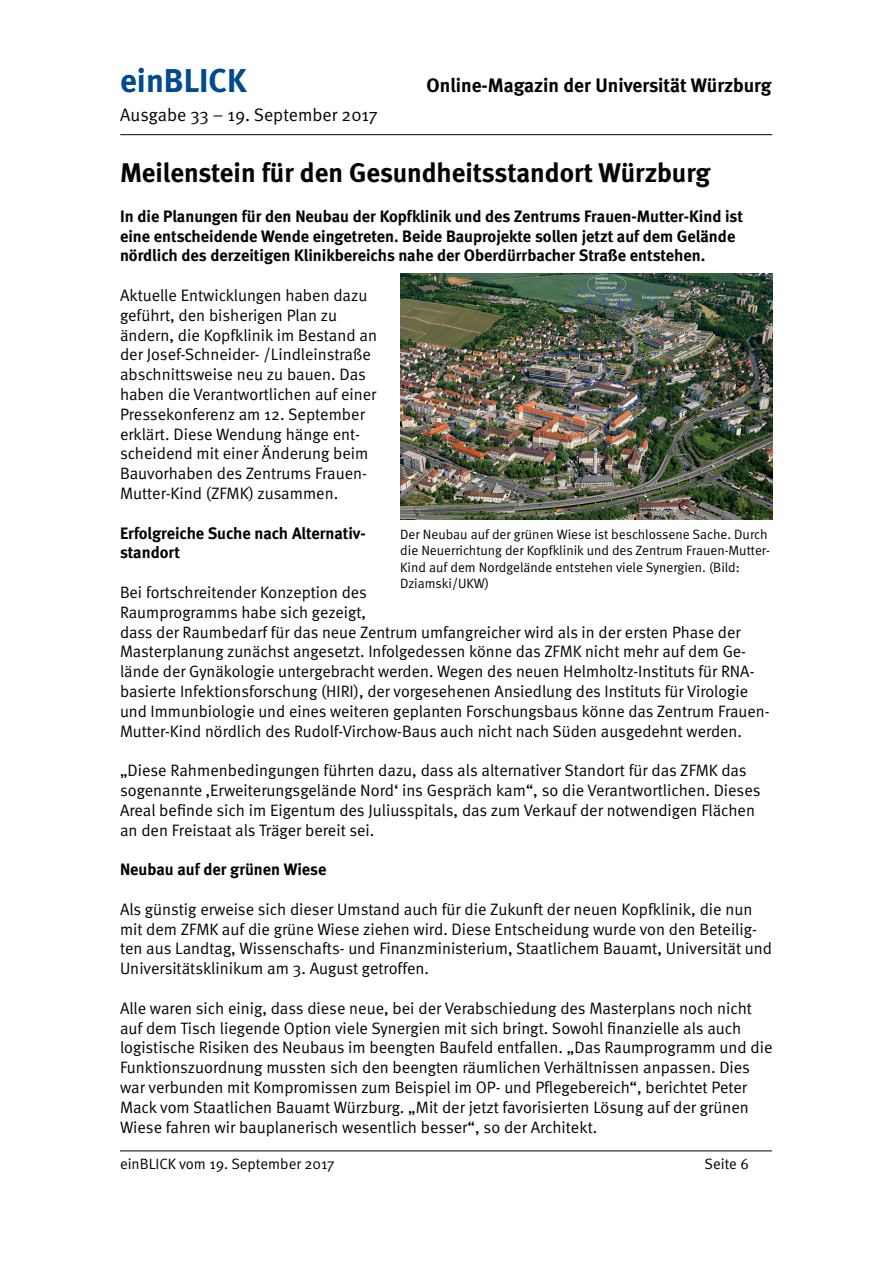
<style>
.page{position:relative;width:893px;height:1263px;background:#fff}
.page>*{position:absolute;margin:0;border:0;box-sizing:border-box;transform-origin:0 0}
.t1{font:700 33px "Meta";color:#014990}
.t2{font:700 27px "Meta";color:#040503}
.t3{font:700 19.5px "Meta";color:#040503}
.t4{font:18px "Meta Normal";color:#040503}
.t5{font:16.5px/19.8px "Meta Normal";color:#040503}
.t6{font:700 16.5px/19.8px "Meta";color:#040503}
.t7{font:15px "Meta Normal";color:#040503}
.t8{font:13.5px/16.2px "Meta Normal";color:#040503}
</style>
<div class="page">
<hr style="left:120px;top:134px;width:652px;height:1px;background:#040503">
<hr style="left:120px;top:1150px;width:652px;height:1px;background:#040503">
<img style="left:400px;top:274px;width:372px;height:245px">
<h1 class="t1" style="left:120px;top:61px;width:128px">einBLICK</h1>
<p class="t3" style="left:427px;top:74px;width:346px">Online-Magazin der Universität Würzburg</p>
<p class="t4" style="left:120px;top:105px;width:259px">Ausgabe 33 – 19. September 2017</p>
<h2 class="t2" style="left:120px;top:157px;width:592px">Meilenstein für den Gesundheitsstandort Würzburg</h2>
<p class="t6" style="left:120px;top:206px;width:624px">In die Planungen für den Neubau der Kopfklinik und des Zentrums Frauen-Mutter-Kind ist eine entscheidende Wende eingetreten. Beide Bauprojekte sollen jetzt auf dem Gelände nördlich des derzeitigen Klinikbereichs nahe der Oberdürrbacher Straße entstehen.</p>
<p class="t5" style="left:120px;top:285px;width:259px">Aktuelle Entwicklungen haben dazu geführt, den bisherigen Plan zu ändern, die Kopfklinik im Bestand an der Josef-Schneider- /Lindleinstraße abschnittsweise neu zu bauen. Das haben die Verantwortlichen auf einer Pressekonferenz am 12. September erklärt. Diese Wendung hänge ent&shy;scheidend mit einer Änderung beim Bauvorhaben des Zentrums Frauen-Mutter-Kind (ZFMK) zusammen.</p>
<p class="t6" style="left:120px;top:523px;width:247px">Erfolgreiche Suche nach Alternativ&shy;standort</p>
<p class="t5" style="left:120px;top:582px;width:651px">Bei fortschreitender Konzeption des<br>Raumprogramms habe sich gezeigt,<br>dass der Raumbedarf für das neue Zentrum umfangreicher wird als in der ersten Phase der Masterplanung zunächst angesetzt. Infolgedessen könne das ZFMK nicht mehr auf dem Ge&shy;lände der Gynäkologie untergebracht werden. Wegen des neuen Helmholtz-Instituts für RNA&shy;basierte Infektionsforschung (HIRI), der vorgesehenen Ansiedlung des Instituts für Virologie und Immunbiologie und eines weiteren geplanten Forschungsbaus könne das Zentrum Frauen-Mutter-Kind nördlich des Rudolf-Virchow-Baus auch nicht nach Süden ausgedehnt werden.</p>
<p class="t5" style="left:120px;top:760px;width:642px">„Diese Rahmenbedingungen führten dazu, dass als alternativer Standort für das ZFMK das sogenannte ‚Erweiterungsgelände Nord‘ ins Gespräch kam“, so die Verantwortlichen. Dieses Areal befinde sich im Eigentum des Juliusspitals, das zum Verkauf der notwendigen Flächen an den Freistaat als Träger bereit sei.</p>
<p class="t6" style="left:120px;top:859px;width:208px">Neubau auf der grünen Wiese</p>
<p class="t5" style="left:120px;top:899px;width:653px">Als günstig erweise sich dieser Umstand auch für die Zukunft der neuen Kopfklinik, die nun mit dem ZFMK auf die grüne Wiese ziehen wird. Diese Entscheidung wurde von den Beteilig&shy;ten aus Landtag, Wissenschafts- und Finanzministerium, Staatlichem Bauamt, Universität und Universitätsklinikum am 3. August getroffen.</p>
<p class="t5" style="left:120px;top:998px;width:654px">Alle waren sich einig, dass diese neue, bei der Verabschiedung des Masterplans noch nicht auf dem Tisch liegende Option viele Synergien mit sich bringt. Sowohl finanzielle als auch logistische Risiken des Neubaus im beengten Baufeld entfallen. „Das Raumprogramm und die Funktionszuordnung mussten sich den beengten räumlichen Verhältnissen anpassen. Dies war verbunden mit Kompromissen zum Beispiel im OP- und Pflegebereich“, berichtet Peter Mack vom Staatlichen Bauamt Würzburg. „Mit der jetzt favorisierten Lösung auf der grünen Wiese fahren wir bauplanerisch wesentlich besser“, so der Architekt.</p>
<p class="t8" style="left:400px;top:526px;width:371px">Der Neubau auf der grünen Wiese ist beschlossene Sache. Durch die Neuerrichtung der Kopfklinik und des Zentrum Frauen-Mutter-Kind auf dem Nordgelände entstehen viele Synergien. (Bild:<br>Dziamski/UKW)</p>
<p class="t7" style="left:120px;top:1155px;width:216px">einBLICK vom 19. September 2017</p>
<p class="t7" style="left:705px;top:1155px;width:46px">Seite 6</p>
</div>
